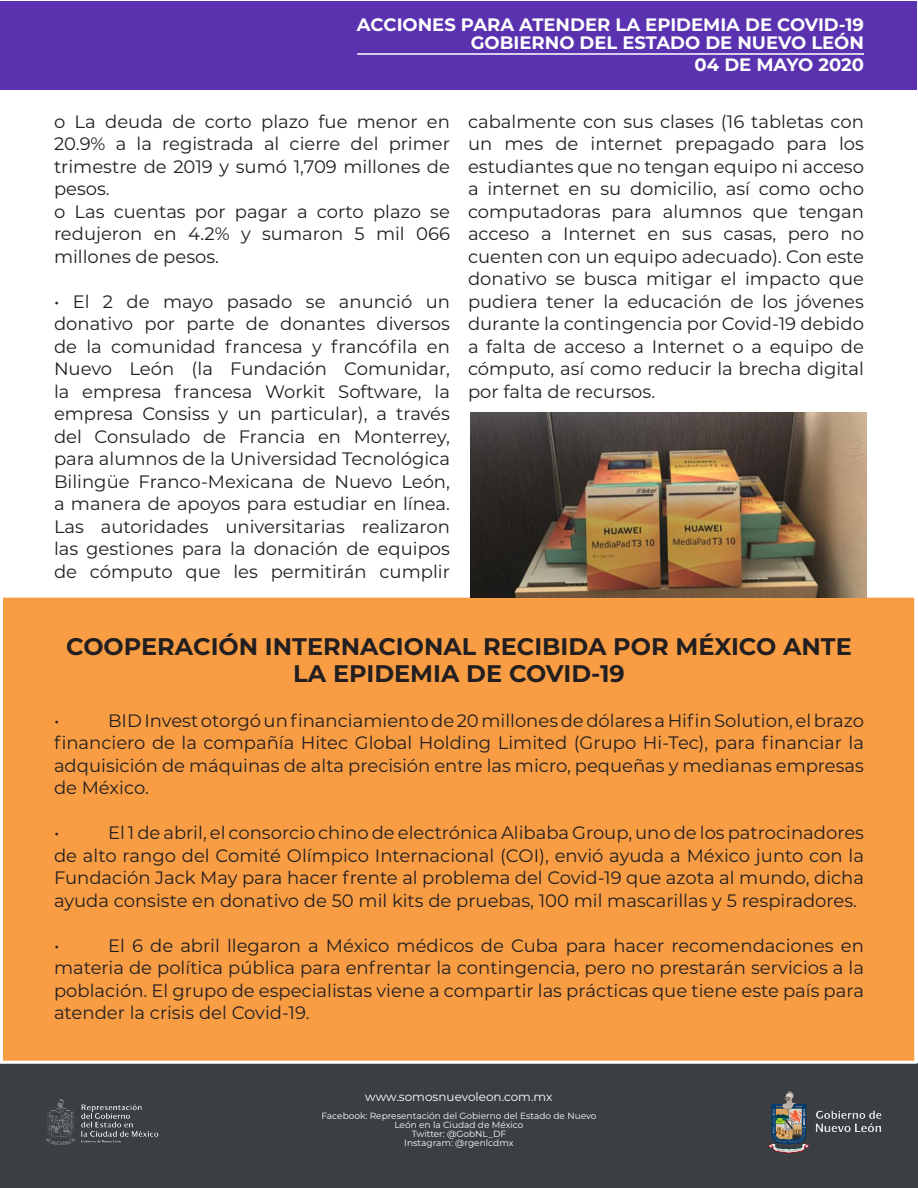
<style>
.page{position:relative;width:918px;height:1188px;background:#fff}
.page>*{position:absolute;margin:0;border:0;box-sizing:border-box;transform-origin:0 0}
.Titulo{font:700 24px/27px "Montserrat";color:#231f20;text-align:center}
.Párrafo{font:18px/22.5px "Montserrat";color:#231f20;text-align:justify}
.t1{font:700 18px/18px "Montserrat";color:#fff;text-align:right}
.t2{font:12px "Montserrat";color:#fff}
.t3{font:9px/9px "Montserrat";color:#fff;text-align:center}
</style>
<div class="page">
<div style="left:0;top:1064px;width:918px;height:124px;background:#3c3f42"></div>
<img style="left:768px;top:1091px;width:114px;height:63px">
<div style="left:1px;top:1px;width:916px;height:88px;background:#5a32b0"></div>
<img style="left:45px;top:1099px;width:114px;height:46px">
<hr style="left:357px;top:53px;width:507px;height:2px;background:#fff">
<div style="left:2px;top:596px;width:914px;height:466px;background:#f89d44"></div>
<div style="left:0;top:595px;width:917px;height:469px;border:3px solid #fff"></div>
<img style="left:470px;top:413px;width:396px;height:184px">
<p class="t1" style="left:357px;top:15px;width:509px">ACCIONES PARA ATENDER LA EPIDEMIA DE COVID-19<br>GOBIERNO DEL ESTADO DE NUEVO LEÓN</p>
<p class="t1" style="left:695px;top:55px;width:171px">04 DE MAYO 2020</p>
<p class="Párrafo" style="left:54px;top:110px;width:398px">o La deuda de corto plazo fue menor en 20.9% a la registrada al cierre del primer trimestre de 2019 y sumó 1,709 millones de pesos.</p>
<p class="Párrafo" style="left:54px;top:200px;width:397px">o Las cuentas por pagar a corto plazo se redujeron en 4.2% y sumaron 5 mil 066 millones de pesos.</p>
<p class="Párrafo" style="left:54px;top:290px;width:398px">• El 2 de mayo pasado se anunció un donativo por parte de donantes diversos de la comunidad francesa y francófila en Nuevo León (la Fundación Comunidar, la empresa francesa Workit Software, la empresa Consiss y un particular), a través del Consulado de Francia en Monterrey, para alumnos de la Universidad Tecnológica Bilingüe Franco-Mexicana de Nuevo León, a manera de apoyos para estudiar en línea.<br>Las autoridades universitarias realizaron las gestiones para la donación de equipos de cómputo que les permitirán cumplir</p>
<p class="Párrafo" style="left:468px;top:110px;width:398px">cabalmente con sus clases (16 tabletas con un mes de internet prepagado para los estudiantes que no tengan equipo ni acceso a internet en su domicilio, así como ocho computadoras para alumnos que tengan acceso a Internet en sus casas, pero no cuenten con un equipo adecuado). Con este donativo se busca mitigar el impacto que pudiera tener la educación de los jóvenes durante la contingencia por Covid-19 debido a falta de acceso a Internet o a equipo de cómputo, así como reducir la brecha digital por falta de recursos.</p>
<p class="Titulo" style="left:66px;top:632px;width:787px">COOPERACIÓN INTERNACIONAL RECIBIDA POR MÉXICO ANTE<br>LA EPIDEMIA DE COVID-19</p>
<p class="Párrafo" style="left:54px;top:709px;width:812px;text-indent:54px">BID Invest otorgó un financiamiento de 20 millones de dólares a Hifin Solution, el brazo financiero de la compañía Hitec Global Holding Limited (Grupo Hi-Tec), para financiar la adquisición de máquinas de alta precisión entre las micro, pequeñas y medianas empresas de México.</p>
<p class="Párrafo" style="left:54px;top:821px;width:7px">•</p>
<p class="Párrafo" style="left:54px;top:709px;width:7px">•</p>
<p class="Párrafo" style="left:54px;top:821px;width:812px;text-indent:54px">El 1 de abril, el consorcio chino de electrónica Alibaba Group, uno de los patrocinadores de alto rango del Comité Olímpico Internacional (COI), envió ayuda a México junto con la Fundación Jack May para hacer frente al problema del Covid-19 que azota al mundo, dicha ayuda consiste en donativo de 50 mil kits de pruebas, 100 mil mascarillas y 5 respiradores.</p>
<p class="Párrafo" style="left:54px;top:934px;width:7px">•</p>
<p class="Párrafo" style="left:54px;top:934px;width:812px;text-indent:54px">El 6 de abril llegaron a México médicos de Cuba para hacer recomendaciones en materia de política pública para enfrentar la contingencia, pero no prestarán servicios a la población. El grupo de especialistas viene a compartir las prácticas que tiene este país para atender la crisis del Covid-19.</p>
<p class="t2" style="left:365px;top:1089px;width:189px">www.somosnuevoleon.com.mx</p>
<p class="t3" style="left:321px;top:1111px;width:277px">Facebook: Representación del Gobierno del Estado de Nuevo<br>León en la Ciudad de México<br>Twitter: @GobNL_DF<br>Instagram: @rgenlcdmx</p>
</div>
